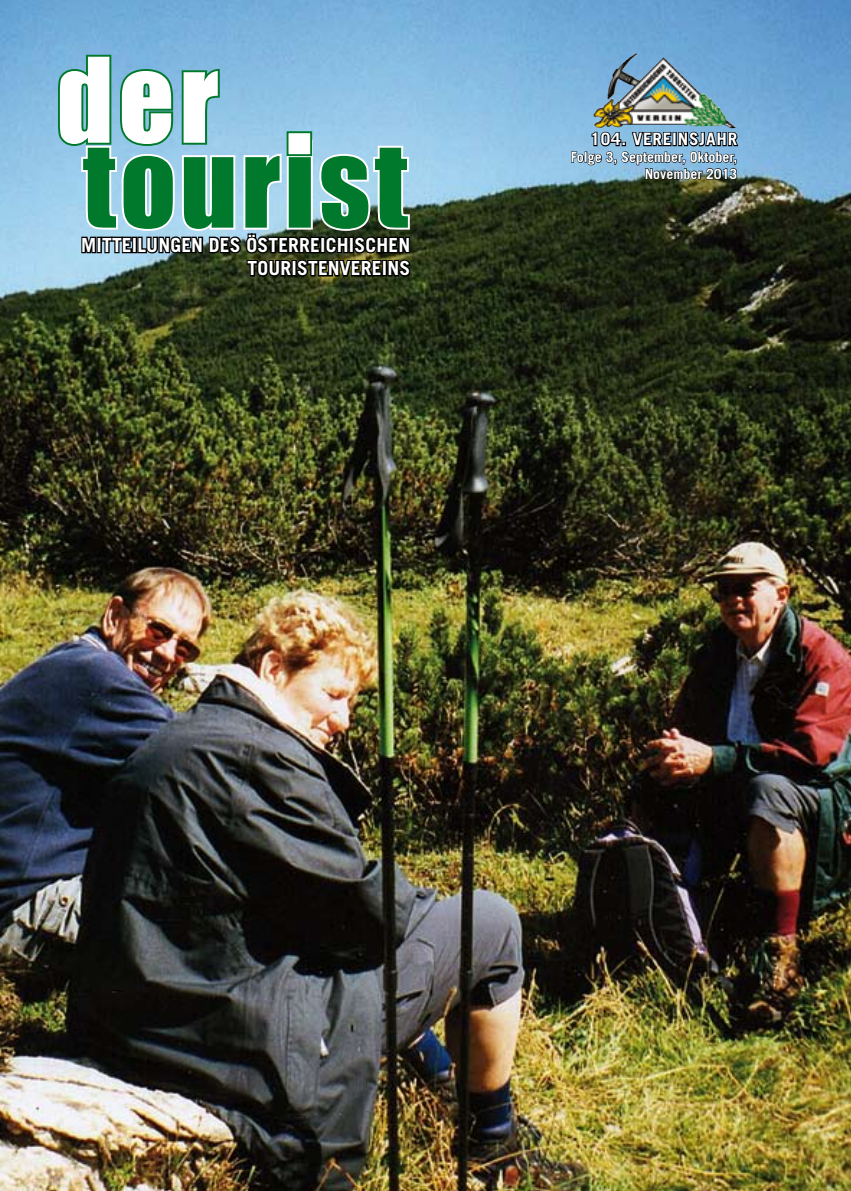
<style>
.page{position:relative;width:851px;height:1191px;background:#fff}
.page>*{position:absolute;margin:0;border:0;box-sizing:border-box;transform-origin:0 0}
.t1{font:108.8px "Impact";color:#00792c}
.t2{font:108.8px "Impact";color:#fff}
.t3{font:700 19.4px/23.2px "Trade Gothic";letter-spacing:.01em;color:#fff;text-align:right}
.t4{font:700 17.2px "Trade Gothic";letter-spacing:.05em;color:#fff}
.t5{font:700 14px/16.8px "Trade Gothic";color:#fff;text-align:right}
</style>
<div class="page">
<img style="left:0;top:0;width:850px;height:1191px">
<svg style="left:55px;top:53px;width:357px;height:240px;background:#81a8b8"></svg>
<img style="left:607px;top:53px;width:28px;height:44px">
<img style="left:570px;top:119px;width:169px;height:65px">
<h1 class="t2" style="left:57px;top:33px;width:163px">der</h1>
<h1 class="t1" style="left:83px;top:118px;width:326px">tourist</h1>
<p class="t3" style="left:81px;top:233px;width:330px">MITTEILUNGEN DES ÖSTERREICHISCHEN<br>TOURISTENVEREINS</p>
<p class="t4" style="left:590px;top:129px;width:148px">104. VEREINSJAHR</p>
<p class="t5" style="left:570px;top:148px;width:168px">FOLGE 3, SEPTEMBER, OKTOBER,<br>NOVEMBER 2013</p>
</div>
